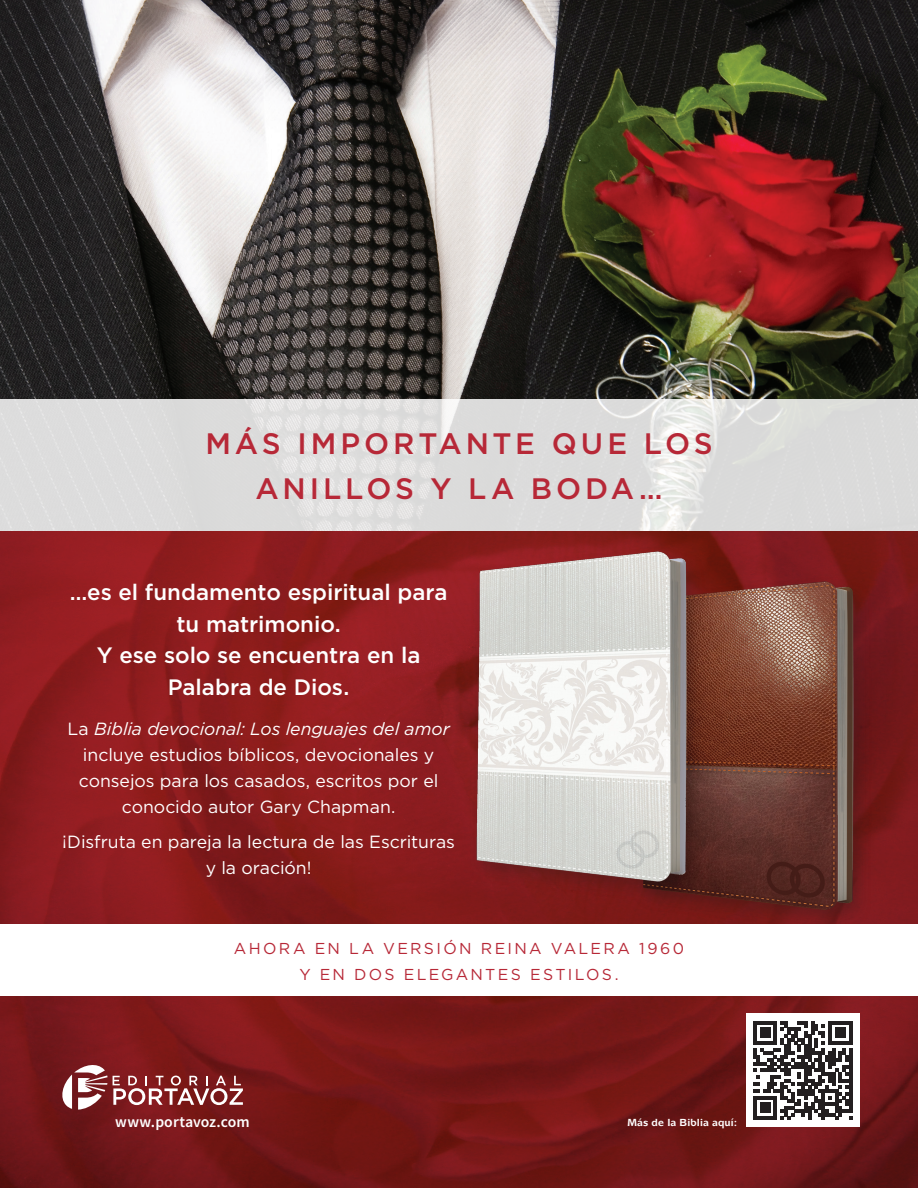
<style>
.page{position:relative;width:918px;height:1188px;background:#fff}
.page>*{position:absolute;margin:0;border:0;box-sizing:border-box;transform-origin:0 0}
.t1{font:500 29.55px/45.2px "Gotham";letter-spacing:.125em;color:#b72837;text-align:center}
.t2{font:500 22.35px/31.5px "Gotham";color:#fff;text-align:center}
.t3{font:17.7px/26px "Gotham";color:#fff;text-align:center}
.t4{font:15.75px/25.3px "Gotham";letter-spacing:.145em;color:#b72837;text-align:center}
.t5{font:600 15.75px "Source Sans Pro";letter-spacing:.005em;color:#fff}
.t6{font:700 10.2px "Mixage IT Cby BT";letter-spacing:.01em;color:#fff}
.s1{font-style:italic}
</style>
<div class="page">
<img style="left:0;top:0;width:918px;height:1188px">
<svg style="left:0;top:399px;width:918px;height:131px;background:#ddd"></svg>
<svg style="left:59px;top:1062px;width:184px;height:48px"></svg>
<img style="left:470px;top:531px;width:424px;height:394px">
<div style="left:746px;top:1013px;width:114px;height:114px;background:#fff"></div>
<svg style="left:753px;top:1021px;width:99px;height:99px"></svg>
<div style="left:0;top:925px;width:918px;height:71px;background:#fff"></div>
<h1 class="t1" style="left:205px;top:420px;width:509px">MÁS IMPORTANTE QUE LOS<br>ANILLOS Y LA BODA…</h1>
<p class="t2" style="left:70px;top:576px;width:379px">…es el fundamento espiritual para tu matrimonio.<br>Y ese solo se encuentra en la<br>Palabra de Dios.</p>
<p class="t3" style="left:68px;top:716px;width:384px">La <span class="s1">Biblia devocional: Los lenguajes del amor </span>incluye estudios bíblicos, devocionales y consejos para los casados, escritos por el conocido autor Gary Chapman.</p>
<p class="t3" style="left:62px;top:828px;width:394px">¡Disfruta en pareja la lectura de las Escrituras y la oración!</p>
<p class="t4" style="left:234px;top:936px;width:452px">AHORA EN LA VERSIÓN REINA VALERA 1960<br>Y EN DOS ELEGANTES ESTILOS.</p>
<p class="t5" style="left:115px;top:1112px;width:136px">www.portavoz.com</p>
<p class="t6" style="left:627px;top:1116px;width:111px">Más de la Biblia aquí:</p>
</div>
